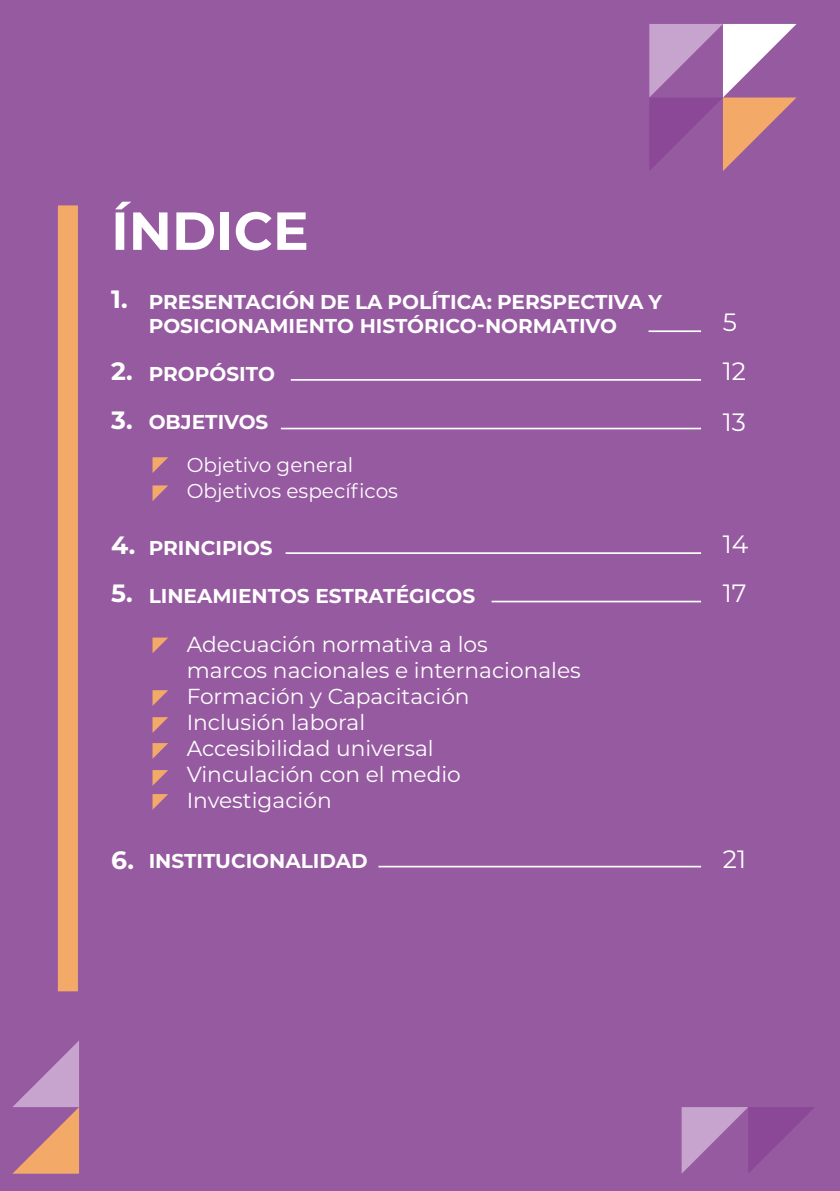
<style>
.page{position:relative;width:840px;height:1191px;background:#fff}
.page>*{position:absolute;margin:0;border:0;box-sizing:border-box;transform-origin:0 0}
.t1{font:700 53.4px "Montserrat";color:#fff}
.t2{font:700 25px/49.4px "Montserrat";color:#fff}
.t3{font:25px/48.6px "Montserrat";color:#fff}
.t4{font:21.8px/26px "Montserrat";color:#fff}
.t5{font:700 20px/24px "Montserrat";color:#fff}
.t6{font:20px/26px "Montserrat";color:#fff}
</style>
<div class="page">
<div style="left:0;top:0;width:839px;height:1191px;background:#965aa0"></div>
<div style="left:58px;top:205px;width:20px;height:786px;background:#f3a968"></div>
<svg style="left:681px;top:1107px;width:133px;height:66px"></svg>
<svg style="left:649px;top:24px;width:147px;height:147px"></svg>
<svg style="left:152px;top:457px;width:16px;height:16px"></svg>
<svg style="left:152px;top:637px;width:16px;height:16px"></svg>
<svg style="left:152px;top:690px;width:16px;height:16px"></svg>
<svg style="left:152px;top:743px;width:16px;height:16px"></svg>
<svg style="left:152px;top:485px;width:16px;height:16px"></svg>
<svg style="left:152px;top:717px;width:16px;height:16px"></svg>
<svg style="left:152px;top:770px;width:16px;height:16px"></svg>
<svg style="left:152px;top:794px;width:16px;height:16px"></svg>
<svg style="left:13px;top:1041px;width:66px;height:132px"></svg>
<hr style="left:378px;top:865px;width:322px;height:2px;background:#fff">
<hr style="left:491px;top:600px;width:209px;height:2px;background:#fff">
<hr style="left:285px;top:552px;width:415px;height:2px;background:#fff">
<hr style="left:281px;top:428px;width:419px;height:1px;background:#fff">
<hr style="left:290px;top:379px;width:410px;height:2px;background:#fff">
<hr style="left:648px;top:330px;width:52px;height:2px;background:#fff">
<h1 class="t1" style="left:111px;top:192px;width:199px">ÍNDICE</h1>
<p class="t2" style="left:111px;top:273px;width:18px">1.</p>
<p class="t2" style="left:111px;top:345px;width:23px">2.<br>3.</p>
<p class="t2" style="left:111px;top:520px;width:26px;line-height:48px">4.<br>5.</p>
<p class="t5" style="left:149px;top:289px;width:514px">PRESENTACIÓN DE LA POLÍTICA: PERSPECTIVA Y<br>POSICIONAMIENTO HISTÓRICO-NORMATIVO</p>
<p class="t5" style="left:149px;top:361px;width:128px">PROPÓSITO</p>
<p class="t5" style="left:149px;top:409px;width:121px">OBJETIVOS</p>
<p class="t6" style="left:186px;top:451px;width:213px">Objetivo general<br>Objetivos específicos</p>
<p class="t5" style="left:149px;top:535px;width:125px">PRINCIPIOS</p>
<p class="t5" style="left:149px;top:583px;width:328px">LINEAMIENTOS ESTRATÉGICOS</p>
<p class="t4" style="left:186px;top:630px;width:395px">Adecuación normativa a los<br>marcos nacionales e internacionales<br>Formación y Capacitación<br>Inclusión laboral<br>Accesibilidad universal<br>Vinculación con el medio<br>Investigación</p>
<p class="t2" style="left:111px;top:833px;width:24px">6.</p>
<p class="t5" style="left:149px;top:847px;width:220px">INSTITUCIONALIDAD</p>
<p class="t3" style="left:722px;top:297px;width:25px">5<br>12</p>
<p class="t3" style="left:722px;top:397px;width:25px">13</p>
<p class="t3" style="left:722px;top:519px;width:27px">14</p>
<p class="t3" style="left:722px;top:567px;width:25px">17</p>
<p class="t3" style="left:722px;top:834px;width:25px">21</p>
</div>
